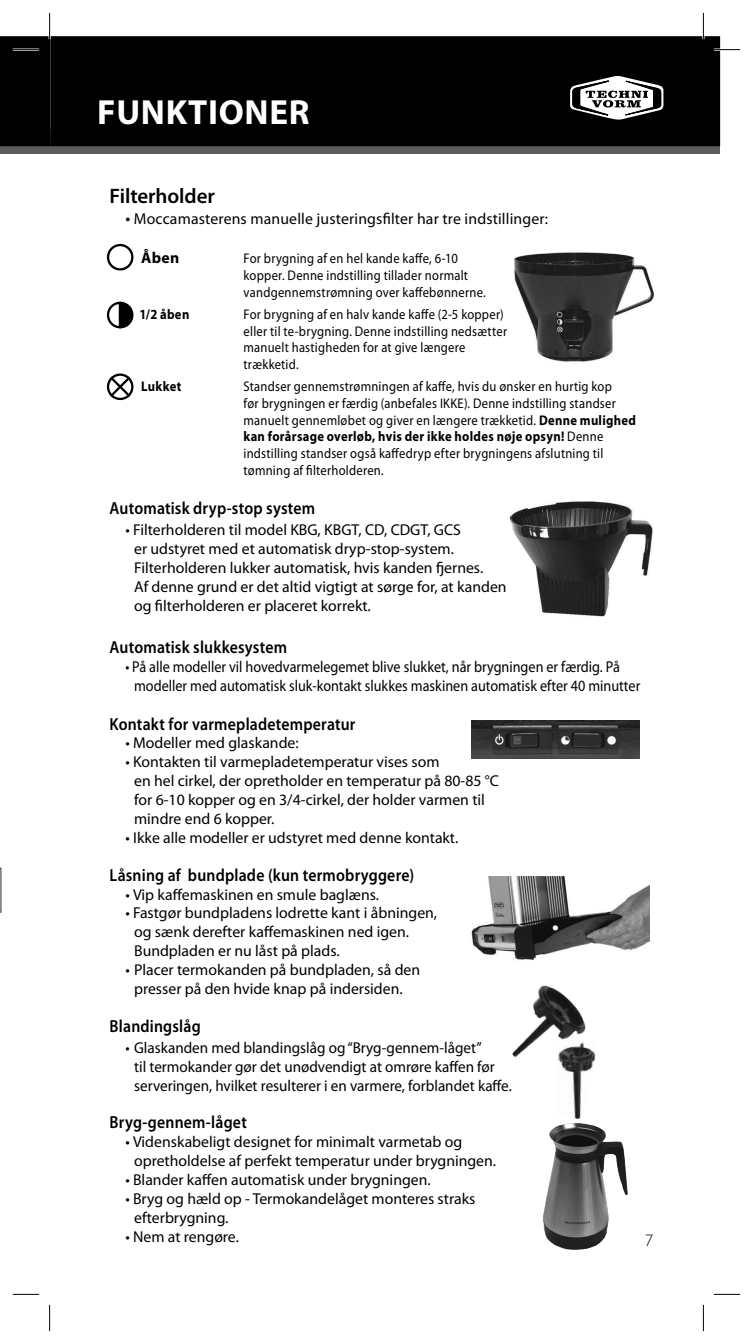
<style>
.page{position:relative;width:753px;height:1344px;background:#fff}
.page>*{position:absolute;margin:0;border:0;box-sizing:border-box;transform-origin:0 0}
.t1{font:700 35px "Myriad Pro";letter-spacing:.02em;color:#fff}
.t2{font:600 21px "Myriad Pro";letter-spacing:-.005em;color:#000}
.t3{font:600 17.5px "Myriad Pro";letter-spacing:.01em;color:#000;scale:.9 1}
.t4{font:300 17.5px "Myriad Pro";color:#000}
.t5{font:15.75px/18.9px "Myriad Pro";color:#000}
.t6{font:15.75px/18.9px "Myriad Pro";color:#000;scale:.96 1}
.t7{font:15.75px/18.9px "Myriad Pro";color:#000;scale:.9 1}
.t8{font:700 15.75px "Myriad Pro";color:#000}
.t9{font:14px/16.8px "Myriad Pro";letter-spacing:.02em;color:#000;scale:.9 1}
.t10{font:700 14px "Myriad Pro";letter-spacing:.025em;color:#000;scale:.9 1}
.s1{font-size:17.5px}
.s2{font-weight:700}
</style>
<div class="page">
<div style="left:51px;top:129px;width:669px;height:25px;background:#5c5c5c"></div>
<div style="left:0;top:129px;width:51px;height:25px;background:#5c5c5c"></div>
<div style="left:51px;top:37px;width:668px;height:108px;background:#000"></div>
<div style="left:51px;top:36px;width:669px;height:110px;border:2px solid #000"></div>
<svg style="left:570px;top:76px;width:93px;height:44px"></svg>
<img style="left:573px;top:1054px;width:23px;height:63px">
<img style="left:514px;top:252px;width:140px;height:110px">
<img style="left:471px;top:876px;width:178px;height:84px">
<img style="left:472px;top:720px;width:168px;height:38px">
<div style="left:107px;top:244px;width:26px;height:26px;border:2px solid #000;border-radius:50%"></div>
<svg style="left:106px;top:301px;width:28px;height:28px"></svg>
<div style="left:107px;top:373px;width:26px;height:27px;border:2px solid #000;border-radius:50%"></div>
<svg style="left:108px;top:374px;width:25px;height:25px"></svg>
<img style="left:512px;top:985px;width:83px;height:91px">
<img style="left:543px;top:1117px;width:85px;height:133px">
<img style="left:509px;top:501px;width:144px;height:116px">
<img style="left:0;top:867px;width:2px;height:46px">
<hr style="left:714px;top:49px;width:26px;height:2px;background:#fff">
<hr style="left:702px;top:13px;width:2px;height:26px;background:#fff">
<svg style="left:714px;top:49px;width:26px;height:1px"></svg>
<svg style="left:13px;top:1294px;width:26px;height:1px"></svg>
<svg style="left:714px;top:1294px;width:26px;height:1px"></svg>
<svg style="left:0;top:13px;width:51px;height:133px"></svg>
<svg style="left:49px;top:1304px;width:1px;height:27px"></svg>
<svg style="left:703px;top:13px;width:1px;height:26px"></svg>
<svg style="left:703px;top:1304px;width:1px;height:27px"></svg>
<p class="t1" style="left:97px;top:93px;width:214px">FUNKTIONER</p>
<p class="t2" style="left:110px;top:184px;width:107px">Filterholder</p>
<p class="t5" style="left:125px;top:210px;width:424px"><span class="s1">•</span> Moccamasterens manuelle justeringsfilter har tre indstillinger:</p>
<p class="t8" style="left:141px;top:249px;width:40px">Åben</p>
<p class="t9" style="left:243px;top:251px;width:271px">For brygning af en hel kande kaffe, 6-10 kopper. Denne indstilling tillader normalt vandgennemstrømning over kaffebønnerne.</p>
<p class="t10" style="left:139px;top:306px;width:57px">1/2 åben</p>
<p class="t9" style="left:243px;top:306px;width:295px">For brygning af en halv kande kaffe (2-5 kopper) eller til te-brygning. Denne indstilling nedsætter manuelt hastigheden for at give længere trækketid.</p>
<p class="t10" style="left:141px;top:378px;width:46px">Lukket</p>
<p class="t9" style="left:243px;top:378px;width:438px">Standser gennemstrømningen af kaffe, hvis du ønsker en hurtig kop<br>før brygningen er færdig (anbefales IKKE). Denne indstilling standser manuelt gennemløbet og giver en længere trækketid. <span class="s2">Denne mulighed kan forårsage overløb, hvis der ikke holdes nøje opsyn!</span> Denne indstilling standser også kaffedryp efter brygningens afslutning til tømning af filterholderen.</p>
<p class="t3" style="left:110px;top:498px;width:230px">Automatisk dryp-stop system</p>
<p class="t5" style="left:134px;top:521px;width:374px;text-indent:-9px">• Filterholderen til model KBG, KBGT, CD, CDGT, GCS<br>er udstyret med et automatisk dryp-stop-system.<br>Filterholderen lukker automatisk, hvis kanden fjernes.<br>Af denne grund er det altid vigtigt at sørge for, at kanden og filterholderen er placeret korrekt.</p>
<p class="t3" style="left:110px;top:637px;width:199px">Automatisk slukkesystem</p>
<p class="t7" style="left:134px;top:657px;width:564px;text-indent:-9px">• På alle modeller vil hovedvarmelegemet blive slukket, når brygningen er færdig. På modeller med automatisk sluk-kontakt slukkes maskinen automatisk efter 40 minutter</p>
<p class="t3" style="left:110px;top:714px;width:275px">Kontakt for varmepladetemperatur</p>
<p class="t5" style="left:125px;top:734px;width:175px">• Modeller med glaskande:</p>
<p class="t5" style="left:134px;top:753px;width:366px;text-indent:-9px">• Kontakten til varmepladetemperatur vises som<br>en hel cirkel, der opretholder en temperatur på 80-85 °C for 6-10 kopper og en 3/4-cirkel, der holder varmen til mindre end 6 kopper.</p>
<p class="t5" style="left:125px;top:828px;width:335px">• Ikke alle modeller er udstyret med denne kontakt.</p>
<p class="t3" style="left:110px;top:865px;width:340px">Låsning af bundplade (kun termobryggere)</p>
<p class="t5" style="left:125px;top:885px;width:255px">• Vip kaffemaskinen en smule baglæns.</p>
<p class="t5" style="left:134px;top:904px;width:305px;text-indent:-9px">• Fastgør bundpladens lodrette kant i åbningen, og sænk derefter kaffemaskinen ned igen.<br>Bundpladen er nu låst på plads.</p>
<p class="t5" style="left:125px;top:960px;width:296px;text-align:center">• Placer termokanden på bundpladen, så den presser på den hvide knap på indersiden.</p>
<p class="t3" style="left:110px;top:1016px;width:103px">Blandingslåg</p>
<p class="t6" style="left:134px;top:1038px;width:395px;text-indent:-9px">• Glaskanden med blandingslåg og “Bryg-gennem-låget”<br>til termokander gør det unødvendigt at omrøre kaffen før serveringen, hvilket resulterer i en varmere, forblandet kaffe.</p>
<p class="t3" style="left:110px;top:1112px;width:154px">Bryg-gennem-låget</p>
<p class="t5" style="left:134px;top:1132px;width:363px;text-indent:-9px">• Videnskabeligt designet for minimalt varmetab og opretholdelse af perfekt temperatur under brygningen.</p>
<p class="t5" style="left:125px;top:1170px;width:307px">• Blander kaffen automatisk under brygningen.</p>
<p class="t5" style="left:134px;top:1189px;width:343px;text-indent:-9px">• Bryg og hæld op - Termokandelåget monteres straks efterbrygning.</p>
<p class="t5" style="left:125px;top:1227px;width:115px">• Nem at rengøre.</p>
<p class="t4" style="left:645px;top:1230px;width:10px">7</p>
</div>
